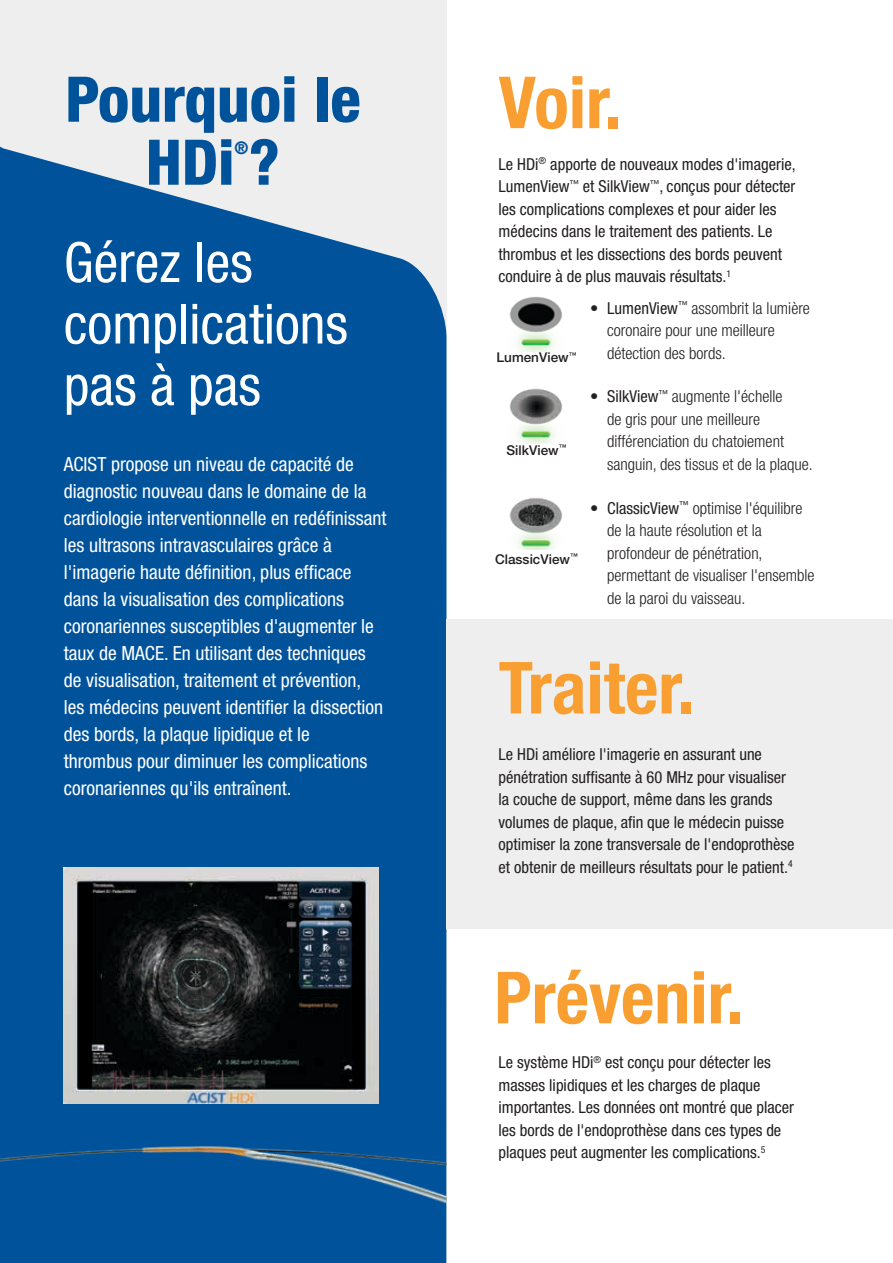
<style>
.page{position:relative;width:893px;height:1263px;background:#fff}
.page>*{position:absolute;margin:0;border:0;box-sizing:border-box;transform-origin:0 0}
.t1{font:700 condensed 72px "Helvetica Neue LT Std";color:#f99e31}
.t2{font:800 condensed 63px "Helvetica Neue LT Std";color:#00539b}
.t3{font:condensed 55.5px/61.5px "Helvetica Neue LT Std";color:#fff}
.t4{font:condensed 19.5px/27px "Helvetica Neue LT Std";color:#fff}
.t5{font:800 condensed 17.55px "Helvetica Neue LT Std";color:#00539b}
.t6{font:condensed 16.5px/22.5px "Helvetica Neue LT Std";color:#231f20}
.t7{font:300 condensed 16.5px/22.5px "Helvetica Neue LT Std";color:#231f20}
.t8{font:500 13.5px "Helvetica Neue LT Std";color:#231f20}
.s1{font-weight:400}
</style>
<div class="page">
<img style="left:509px;top:497px;width:54px;height:52px">
<div style="left:0;top:0;width:446px;height:1263px;background:#eeeeef"></div>
<svg style="left:0;top:146px;width:446px;height:911px;background:#1460a2"></svg>
<div style="left:446px;top:619px;width:447px;height:309px;background:#eeeeef"></div>
<img style="left:509px;top:388px;width:54px;height:56px">
<img style="left:64px;top:868px;width:314px;height:189px">
<img style="left:0;top:1057px;width:446px;height:206px">
<img style="left:509px;top:296px;width:53px;height:56px">
<h2 class="t2" style="left:65px;top:60px;width:297px">Pourquoi le</h2>
<h1 class="t1" style="left:499px;top:59px;width:125px">Voir.</h1>
<h2 class="t2" style="left:146px;top:123px;width:136px">HDi ?</h2>
<p class="t5" style="left:234px;top:137px;width:15px">®</p>
<p class="t6" style="left:499px;top:153px;width:299px">Le HDi<sup>®</sup> apporte de nouveaux modes d'imagerie, LumenView<sup>™</sup> et SilkView<sup>™</sup>, conçus pour détecter les complications complexes et pour aider les médecins dans le traitement des patients. Le thrombus et les dissections des bords peuvent conduire à de plus mauvais résultats.<sup>1</sup></p>
<p class="t7" style="left:607px;top:296px;width:204px;text-indent:-17px"><span class="s1">• LumenView</span><sup>™</sup> assombrit la lumière coronaire pour une meilleure détection des bords.</p>
<p class="t7" style="left:607px;top:385px;width:207px;text-indent:-17px"><span class="s1">• SilkView</span><sup>™</sup> augmente l'échelle<br>de gris pour une meilleure différenciation du chatoiement sanguin, des tissus et de la plaque.</p>
<p class="t7" style="left:607px;top:496px;width:209px;text-indent:-17px"><span class="s1">• ClassicView</span><sup>™</sup> optimise l'équilibre de la haute résolution et la profondeur de pénétration, permettant de visualiser l'ensemble de la paroi du vaisseau.</p>
<h3 class="t3" style="left:64px;top:231px;width:286px">Gérez les complications pas à pas</h3>
<p class="t8" style="left:496px;top:349px;width:81px">LumenView<sup>™</sup></p>
<p class="t8" style="left:506px;top:442px;width:61px">SilkView<sup>™</sup></p>
<p class="t4" style="left:64px;top:451px;width:324px">ACIST propose un niveau de capacité de diagnostic nouveau dans le domaine de la cardiologie interventionnelle en redéfinissant les ultrasons intravasculaires grâce à l'imagerie haute définition, plus efficace dans la visualisation des complications coronariennes susceptibles d'augmenter le taux de MACE. En utilisant des techniques de visualisation, traitement et prévention, les médecins peuvent identifier la dissection des bords, la plaque lipidique et le<br>thrombus pour diminuer les complications coronariennes qu'ils entraînent.</p>
<p class="t8" style="left:495px;top:551px;width:84px">ClassicView<sup>™</sup></p>
<h1 class="t1" style="left:499px;top:644px;width:197px">Traiter.</h1>
<p class="t6" style="left:499px;top:743px;width:297px">Le HDi améliore l'imagerie en assurant une pénétration suffisante à 60 MHz pour visualiser la couche de support, même dans les grands volumes de plaque, afin que le médecin puisse optimiser la zone transversale de l'endoprothèse et obtenir de meilleurs résultats pour le patient.<sup>4</sup></p>
<h1 class="t1" style="left:494px;top:954px;width:251px">Prévenir.</h1>
<p class="t6" style="left:499px;top:1051px;width:297px">Le système HDi<sup>®</sup> est conçu pour détecter les masses lipidiques et les charges de plaque importantes. Les données ont montré que placer les bords de l'endoprothèse dans ces types de plaques peut augmenter les complications.<sup>5</sup></p>
</div>
